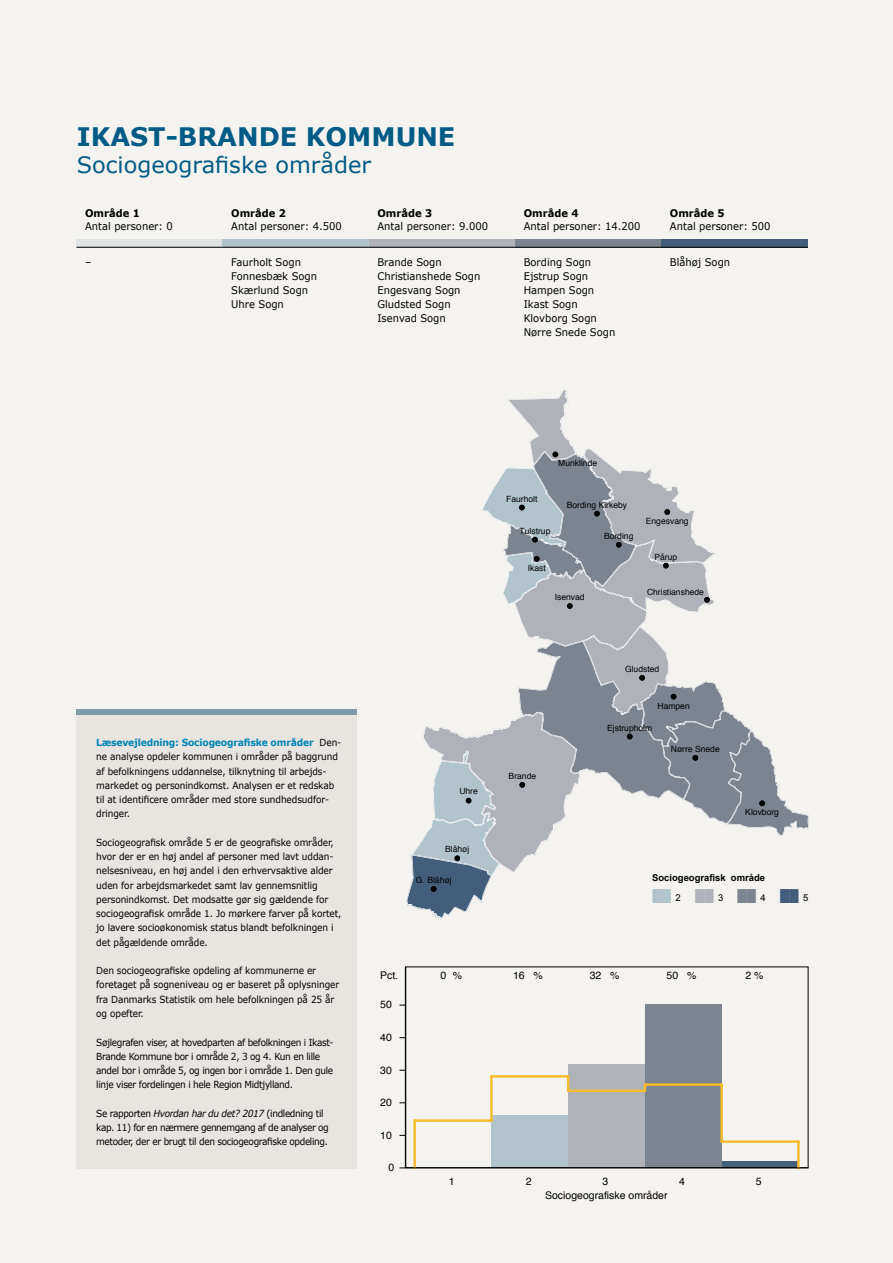
<style>
.page{position:relative;width:893px;height:1263px;background:#f5f3ef}
.page>*{position:absolute;margin:0;border:0;box-sizing:border-box;transform-origin:0 0}
.t1{font:700 25.5px "Verdana";color:#005b86}
.t2{font:22.5px "Verdana";color:#005b86}
.t3{font:10.5px/14.1px "Verdana";color:#000;scale:.95 1}
.t4{font:10.5px "Helvetica";color:#000}
.t5{font:700 10.5px "Verdana";color:#000;scale:.95 1}
.t6{font:9.75px/14.2px "Verdana";letter-spacing:-.01em;color:#000;scale:.92 1}
.t7{font:9.75px/14.2px "Verdana";letter-spacing:-.04em;color:#000;scale:.92 1}
.t8{font:700 9.45px "Arial";color:#000}
.t9{font:9.45px "Arial";color:#000}
.t10{font:8.55px "Helvetica";color:#000}
.s1{font-weight:700;color:#0084b6}
.s2{font-style:italic}
.s3{color:#b2c4cb}
.s4{color:#b0b2ba}
.s5{color:#7c848f}
.s6{color:#435e7a}
</style>
<div class="page">
<div style="left:77px;top:715px;width:280px;height:453px;background:#e8e5e1"></div>
<div style="left:77px;top:709px;width:280px;height:6px;background:#7f9ba8"></div>
<div style="left:77px;top:239px;width:146px;height:8px;background:#e0e4e5"></div>
<div style="left:223px;top:239px;width:146px;height:8px;background:#b2c4cb"></div>
<div style="left:369px;top:239px;width:146px;height:8px;background:#b0b2ba"></div>
<div style="left:515px;top:239px;width:146px;height:8px;background:#7c848f"></div>
<div style="left:661px;top:239px;width:147px;height:8px;background:#435e7a"></div>
<hr style="left:77px;top:247px;width:146px;height:1px;background:#000">
<hr style="left:223px;top:247px;width:146px;height:1px;background:#000">
<hr style="left:369px;top:247px;width:146px;height:1px;background:#000">
<hr style="left:515px;top:247px;width:146px;height:1px;background:#000">
<hr style="left:661px;top:247px;width:147px;height:1px;background:#000">
<svg style="left:406px;top:389px;width:403px;height:530px"></svg>
<div style="left:491px;top:1116px;width:77px;height:52px;background:#b2c4cb"></div>
<div style="left:568px;top:1064px;width:77px;height:104px;background:#b0b2ba"></div>
<div style="left:645px;top:1004px;width:77px;height:164px;background:#7c848f"></div>
<div style="left:722px;top:1162px;width:76px;height:6px;background:#43617a"></div>
<div style="left:406px;top:967px;width:402px;height:201px;border:1px solid #000"></div>
<hr style="left:797px;top:1141px;width:3px;height:27px;background:#f5bc2d">
<hr style="left:722px;top:1140px;width:76px;height:3px;background:#f5bc2d">
<hr style="left:720px;top:1084px;width:3px;height:57px;background:#f5bc2d">
<hr style="left:645px;top:1083px;width:77px;height:3px;background:#f5bc2d">
<hr style="left:568px;top:1089px;width:77px;height:3px;background:#f5bc2d">
<svg style="left:567px;top:1076px;width:2px;height:15px"></svg>
<hr style="left:491px;top:1075px;width:77px;height:2px;background:#f5bc2d">
<hr style="left:490px;top:1076px;width:3px;height:44px;background:#f5bc2d">
<hr style="left:415px;top:1119px;width:76px;height:3px;background:#f5bc2d">
<hr style="left:413px;top:1120px;width:3px;height:48px;background:#f5bc2d">
<hr style="left:405px;top:967px;width:1px;height:201px;background:#000">
<hr style="left:405px;top:1168px;width:403px;height:1px;background:#000">
<h1 class="t1" style="left:77px;top:120px;width:380px">IKAST-BRANDE KOMMUNE</h1>
<h2 class="t2" style="left:77px;top:150px;width:296px">Sociogeografiske områder</h2>
<p class="t5" style="left:85px;top:206px;width:59px">Område 1</p>
<p class="t3" style="left:85px;top:219px;width:94px">Antal personer: 0</p>
<p class="t5" style="left:231px;top:206px;width:59px">Område 2</p>
<p class="t3" style="left:231px;top:219px;width:118px">Antal personer: 4.500</p>
<p class="t5" style="left:377px;top:206px;width:59px">Område 3</p>
<p class="t3" style="left:377px;top:219px;width:118px">Antal personer: 9.000</p>
<p class="t5" style="left:524px;top:206px;width:59px">Område 4</p>
<p class="t3" style="left:524px;top:219px;width:125px">Antal personer: 14.200</p>
<p class="t5" style="left:670px;top:206px;width:59px">Område 5</p>
<p class="t3" style="left:670px;top:219px;width:107px">Antal personer: 500</p>
<p class="t3" style="left:85px;top:255px;width:8px">–</p>
<p class="t3" style="left:231px;top:255px;width:75px">Faurholt Sogn</p>
<p class="t3" style="left:377px;top:255px;width:69px">Brande Sogn</p>
<p class="t3" style="left:524px;top:255px;width:73px">Bording Sogn</p>
<p class="t3" style="left:670px;top:255px;width:65px">Blåhøj Sogn</p>
<p class="t3" style="left:231px;top:269px;width:92px">Fonnesbæk Sogn</p>
<p class="t3" style="left:377px;top:269px;width:110px">Christianshede Sogn</p>
<p class="t3" style="left:524px;top:269px;width:69px">Ejstrup Sogn</p>
<p class="t3" style="left:231px;top:283px;width:83px">Skærlund Sogn</p>
<p class="t3" style="left:377px;top:283px;width:89px">Engesvang Sogn</p>
<p class="t3" style="left:524px;top:283px;width:76px">Hampen Sogn</p>
<p class="t3" style="left:231px;top:297px;width:57px">Uhre Sogn</p>
<p class="t3" style="left:377px;top:297px;width:79px">Gludsted Sogn</p>
<p class="t3" style="left:524px;top:297px;width:58px">Ikast Sogn</p>
<p class="t3" style="left:377px;top:311px;width:73px">Isenvad Sogn</p>
<p class="t3" style="left:524px;top:311px;width:98px">Klovborg Sogn<br>Nørre Snede Sogn</p>
<p class="t10" style="left:558px;top:456px;width:40px">Munklinde</p>
<p class="t10" style="left:506px;top:492px;width:33px">Faurholt</p>
<p class="t10" style="left:520px;top:524px;width:32px">Tulstrup</p>
<p class="t10" style="left:528px;top:561px;width:20px">Ikast</p>
<p class="t10" style="left:567px;top:498px;width:62px">Bording Kirkeby</p>
<p class="t10" style="left:604px;top:529px;width:31px">Bording</p>
<p class="t10" style="left:555px;top:590px;width:31px">Isenvad</p>
<p class="t10" style="left:646px;top:514px;width:44px">Engesvang</p>
<p class="t10" style="left:654px;top:550px;width:24px">Pårup</p>
<p class="t10" style="left:647px;top:585px;width:58px">Christianshede</p>
<p class="t10" style="left:625px;top:662px;width:36px">Gludsted</p>
<p class="t10" style="left:657px;top:699px;width:34px">Hampen</p>
<p class="t6" style="left:96px;top:735px;width:268px"><span class="s1">Læsevejledning: Sociogeografiske områder</span> Den&shy;ne analyse opdeler kommunen i områder på baggrund af befolkningens uddannelse, tilknytning til arbejds&shy;markedet og personindkomst. Analysen er et redskab til at identificere områder med store sundhedsudfor&shy;dringer.</p>
<p class="t6" style="left:96px;top:835px;width:268px">Sociogeografisk område 5 er de geografiske områder, hvor der er en høj andel af personer med lavt uddan&shy;nelsesniveau, en høj andel i den erhvervsaktive alder uden for arbejdsmarkedet samt lav gennemsnitlig personindkomst. Det modsatte gør sig gældende for sociogeografisk område 1. Jo mørkere farver på kortet, jo lavere socioøkonomisk status blandt befolkningen i det pågældende område.</p>
<p class="t6" style="left:96px;top:963px;width:266px">Den sociogeografiske opdeling af kommunerne er foretaget på sogneniveau og er baseret på oplysninger fra Danmarks Statistik om hele befolkningen på 25 år og opefter.</p>
<p class="t7" style="left:96px;top:1034px;width:260px">Søjlegrafen viser, at hovedparten af befolkningen i Ikast-Brande Kommune bor i område 2, 3 og 4. Kun en lille andel bor i område 5, og ingen bor i område 1. Den gule linje viser fordelingen i hele Region Midtjylland.</p>
<p class="t7" style="left:96px;top:1106px;width:254px">Se rapporten <span class="s2">Hvordan har du det? 2017</span> (indledning til kap. 11) for en nærmere gennemgang af de analyser og metoder, der er brugt til den sociogeografiske opdeling.</p>
<p class="t10" style="left:459px;top:785px;width:20px">Uhre</p>
<p class="t10" style="left:445px;top:843px;width:26px">Blåhøj</p>
<p class="t10" style="left:416px;top:873px;width:37px">G. Blåhøj</p>
<p class="t10" style="left:509px;top:769px;width:29px">Brande</p>
<p class="t10" style="left:607px;top:721px;width:47px">Ejstrupholm</p>
<p class="t10" style="left:671px;top:742px;width:50px">Nørre Snede</p>
<p class="t10" style="left:745px;top:806px;width:35px">Klovborg</p>
<p class="t8" style="left:652px;top:871px;width:114px">Sociogeografisk område</p>
<p class="t9" style="left:652px;top:891px;width:158px"><span class="s3">■■</span> 2 <span class="s4">■■</span> 3 <span class="s5">■■</span> 4 <span class="s6">■■</span> 5</p>
<p class="t4" style="left:380px;top:967px;width:20px">Pct.</p>
<p class="t4" style="left:380px;top:996px;width:13px">50</p>
<p class="t4" style="left:380px;top:1029px;width:13px">40</p>
<p class="t4" style="left:380px;top:1062px;width:13px">30</p>
<p class="t4" style="left:380px;top:1094px;width:13px">20</p>
<p class="t4" style="left:380px;top:1127px;width:13px">10</p>
<p class="t4" style="left:388px;top:1159px;width:7px">0</p>
<p class="t4" style="left:440px;top:967px;width:23px">0 %</p>
<p class="t4" style="left:513px;top:967px;width:31px">16 %</p>
<p class="t4" style="left:590px;top:967px;width:31px">32 %</p>
<p class="t4" style="left:666px;top:967px;width:31px">50 %</p>
<p class="t4" style="left:745px;top:967px;width:20px">2 %</p>
<p class="t4" style="left:449px;top:1173px;width:7px">1</p>
<p class="t4" style="left:526px;top:1173px;width:7px">2</p>
<p class="t4" style="left:602px;top:1173px;width:7px">3</p>
<p class="t4" style="left:679px;top:1173px;width:7px">4</p>
<p class="t4" style="left:756px;top:1173px;width:7px">5</p>
<p class="t4" style="left:545px;top:1187px;width:124px">Sociogeografiske områder</p>
</div>
